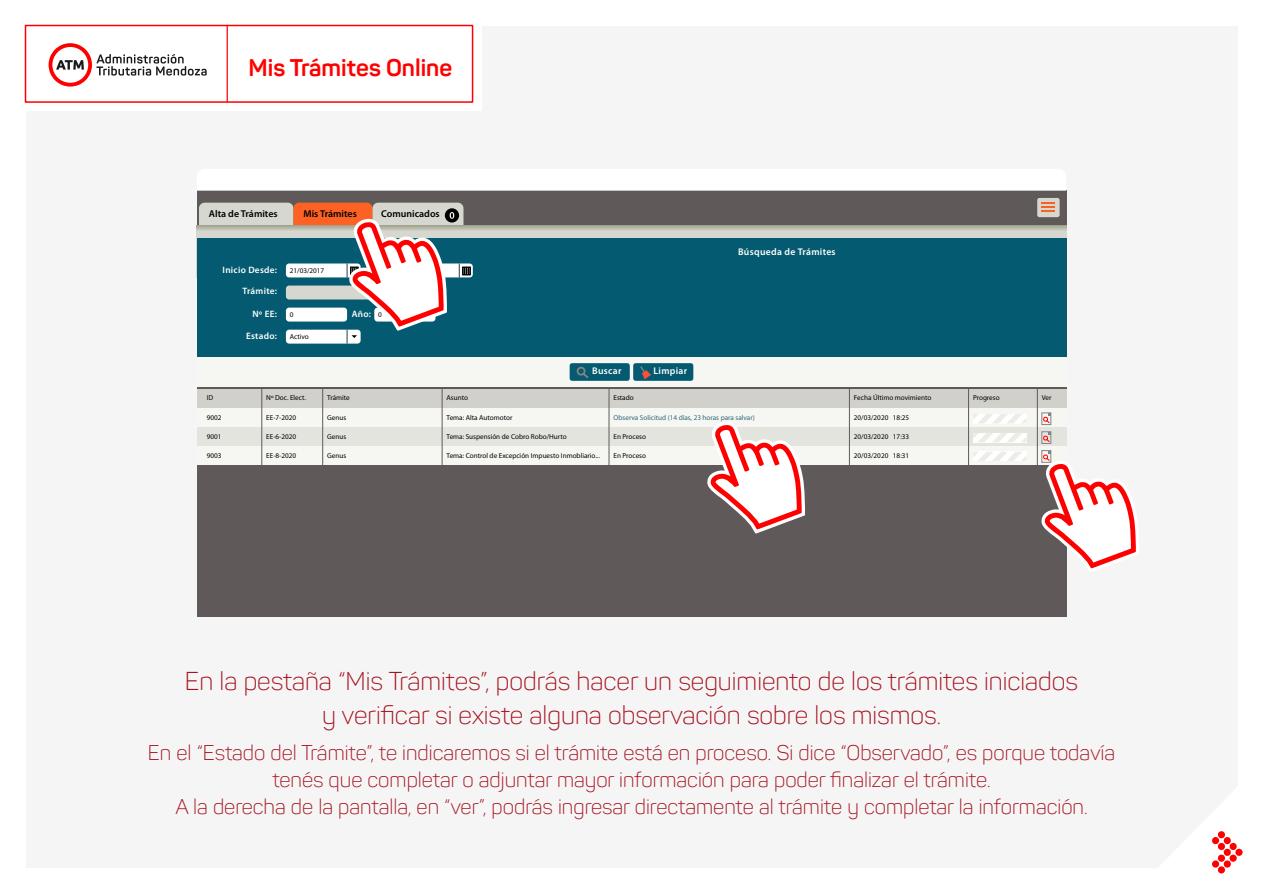
<style>
.page{position:relative;width:1263px;height:893px;background:#fff}
.page>*{position:absolute;margin:0;border:0;box-sizing:border-box;transform-origin:0 0}
.t1{font:300 25.5px/34.5px "Panton";color:#a5101d;text-align:center}
.t2{font:700 23.85px "Panton";color:#f00}
.t3{font:300 21px/27px "Panton";color:#a5101d;text-align:center}
.t4{font:600 9.9px "Myriad Pro";color:#000}
.t5{font:600 9.75px "Myriad Pro";letter-spacing:.03em;color:#fff}
.t6{font:600 9.3px "Myriad Pro";letter-spacing:.03em;color:#fff}
.t7{font:7.2px "Myriad Pro";color:#000}
.t8{font:7.2px "Myriad Pro";color:#2f6976}
.s1{font-weight:400;font-size:7.2px;color:#000}
</style>
<div class="page">
<div style="left:26px;top:26px;width:1211px;height:841px;background:#f5f5f5"></div>
<svg style="left:1212px;top:831px;width:31px;height:43px"></svg>
<div style="left:0;top:0;width:481px;height:111px;background:#fff"></div>
<svg style="left:49px;top:43px;width:158px;height:44px"></svg>
<hr style="left:227px;top:26px;width:1px;height:76px;background:#f00">
<div style="left:25px;top:25px;width:448px;height:78px;border:2px solid #f00"></div>
<div style="left:197px;top:191px;width:869px;height:426px;background:#5f5a59"></div>
<div style="left:1037px;top:198px;width:22px;height:19px;background:#d6d7ce;border-radius:2px"></div>
<svg style="left:1041px;top:202px;width:14px;height:10px"></svg>
<svg style="left:197px;top:225px;width:869px;height:13px"></svg>
<div style="left:197px;top:355px;width:869px;height:32px;background:#f6f6f2"></div>
<div style="left:197px;top:238px;width:869px;height:118px;background:#045a70"></div>
<svg style="left:197px;top:190px;width:869px;height:1px"></svg>
<svg style="left:398px;top:263px;width:75px;height:14px"></svg>
<div style="left:570px;top:363px;width:60px;height:18px;background:#045a70;border-radius:3px"></div>
<svg style="left:576px;top:366px;width:12px;height:12px"></svg>
<div style="left:633px;top:363px;width:60px;height:18px;background:#045a70;border-radius:3px"></div>
<svg style="left:640px;top:366px;width:11px;height:13px"></svg>
<div style="left:197px;top:389px;width:869px;height:19px;background:#d1d0cb"></div>
<div style="left:197px;top:408px;width:869px;height:19px;background:#f6f6f2"></div>
<svg style="left:973px;top:414px;width:54px;height:9px"></svg>
<div style="left:1041px;top:413px;width:10px;height:12px;border:1px solid #838383"></div>
<svg style="left:1043px;top:413px;width:8px;height:10px"></svg>
<div style="left:197px;top:427px;width:869px;height:19px;background:#e4e4de"></div>
<svg style="left:973px;top:433px;width:54px;height:9px"></svg>
<div style="left:1041px;top:431px;width:10px;height:13px;border:1px solid #838383"></div>
<svg style="left:1043px;top:432px;width:8px;height:10px"></svg>
<div style="left:197px;top:446px;width:869px;height:19px;background:#f6f6f2"></div>
<svg style="left:973px;top:452px;width:54px;height:9px"></svg>
<div style="left:1041px;top:450px;width:10px;height:13px;border:1px solid #838383"></div>
<hr style="left:261px;top:389px;width:1px;height:78px;background:#5f5a59">
<hr style="left:322px;top:389px;width:1px;height:78px;background:#5f5a59">
<hr style="left:442px;top:389px;width:1px;height:78px;background:#5f5a59">
<hr style="left:609px;top:389px;width:1px;height:78px;background:#5f5a59">
<hr style="left:849px;top:389px;width:1px;height:78px;background:#5f5a59">
<hr style="left:968px;top:389px;width:1px;height:78px;background:#5f5a59">
<hr style="left:1037px;top:389px;width:1px;height:78px;background:#5f5a59">
<svg style="left:1041px;top:451px;width:95px;height:121px"></svg>
<svg style="left:707px;top:422px;width:98px;height:112px"></svg>
<svg style="left:199px;top:203px;width:271px;height:141px"></svg>
<h2 class="t2" style="left:248px;top:52px;width:205px">Mis Trámites Online</h2>
<h3 class="t4" style="left:209px;top:208px;width:70px">Alta de Trámites</h3>
<h3 class="t4" style="left:303px;top:208px;width:55px">Mis Trámites</h3>
<h3 class="t4" style="left:381px;top:208px;width:60px">Comunicados</h3>
<p class="t6" style="left:223px;top:265px;width:56px">Inicio Desde:</p>
<p class="t6" style="left:242px;top:286px;width:36px">Trámite:</p>
<p class="t6" style="left:252px;top:308px;width:26px">Nº EE:</p>
<p class="t7" style="left:290px;top:267px;width:36px">21/03/2017</p>
<p class="t7" style="left:290px;top:311px;width:5px">0</p>
<p class="t6" style="left:352px;top:308px;width:32px">Año: <span class="s1">0</span></p>
<p class="t6" style="left:246px;top:331px;width:33px">Estado:</p>
<p class="t7" style="left:290px;top:333px;width:21px">Activo</p>
<h3 class="t5" style="left:592px;top:366px;width:31px">Buscar</h3>
<h3 class="t5" style="left:653px;top:366px;width:35px">Limpiar</h3>
<h3 class="t5" style="left:738px;top:246px;width:99px">Búsqueda de Trámites</h3>
<p class="t7" style="left:207px;top:394px;width:8px">ID</p>
<p class="t7" style="left:266px;top:394px;width:41px">Nº Doc. Elect.</p>
<p class="t7" style="left:327px;top:394px;width:24px">Trámite</p>
<p class="t7" style="left:447px;top:394px;width:23px">Asunto</p>
<p class="t7" style="left:613px;top:394px;width:22px">Estado</p>
<p class="t7" style="left:854px;top:394px;width:79px">Fecha Último movimiento</p>
<p class="t7" style="left:973px;top:394px;width:28px">Progreso</p>
<p class="t7" style="left:1042px;top:394px;width:11px">Ver</p>
<p class="t7" style="left:207px;top:414px;width:16px">9002</p>
<p class="t7" style="left:266px;top:414px;width:31px">EE-7-2020</p>
<p class="t7" style="left:327px;top:414px;width:21px">Genus</p>
<p class="t7" style="left:447px;top:414px;width:67px">Tema: Alta Automotor</p>
<p class="t8" style="left:613px;top:414px;width:143px">Observa Solicitud (14 días, 23 horas para salvar)</p>
<p class="t7" style="left:854px;top:414px;width:57px">20/03/2020 18:25</p>
<p class="t7" style="left:207px;top:433px;width:16px">9001</p>
<p class="t7" style="left:266px;top:433px;width:31px">EE-6-2020</p>
<p class="t7" style="left:327px;top:433px;width:21px">Genus</p>
<p class="t7" style="left:447px;top:433px;width:122px">Tema: Suspensión de Cobro Robo/Hurto</p>
<p class="t7" style="left:613px;top:433px;width:34px">En Proceso</p>
<p class="t7" style="left:854px;top:433px;width:57px">20/03/2020 17:33</p>
<p class="t7" style="left:207px;top:452px;width:16px">9003</p>
<p class="t7" style="left:266px;top:452px;width:31px">EE-8-2020</p>
<p class="t7" style="left:327px;top:452px;width:21px">Genus</p>
<p class="t7" style="left:447px;top:452px;width:155px">Tema: Control de Excepción Impuesto Inmobliario...</p>
<p class="t7" style="left:613px;top:452px;width:34px">En Proceso</p>
<p class="t7" style="left:854px;top:452px;width:57px">20/03/2020 18:31</p>
<h1 class="t1" style="left:185px;top:663px;width:895px">En la pestaña “Mis Trámites”, podrás hacer un seguimiento de los trámites iniciados y verificar si existe alguna observación sobre los mismos.</h1>
<p class="t3" style="left:148px;top:739px;width:968px">En el “Estado del Trámite”, te indicaremos si el trámite está en proceso. Si dice “Observado”, es porque todavía tenés que completar o adjuntar mayor información para poder finalizar el trámite.<br>A la derecha de la pantalla, en “ver”, podrás ingresar directamente al trámite y completar la información.</p>
</div>
